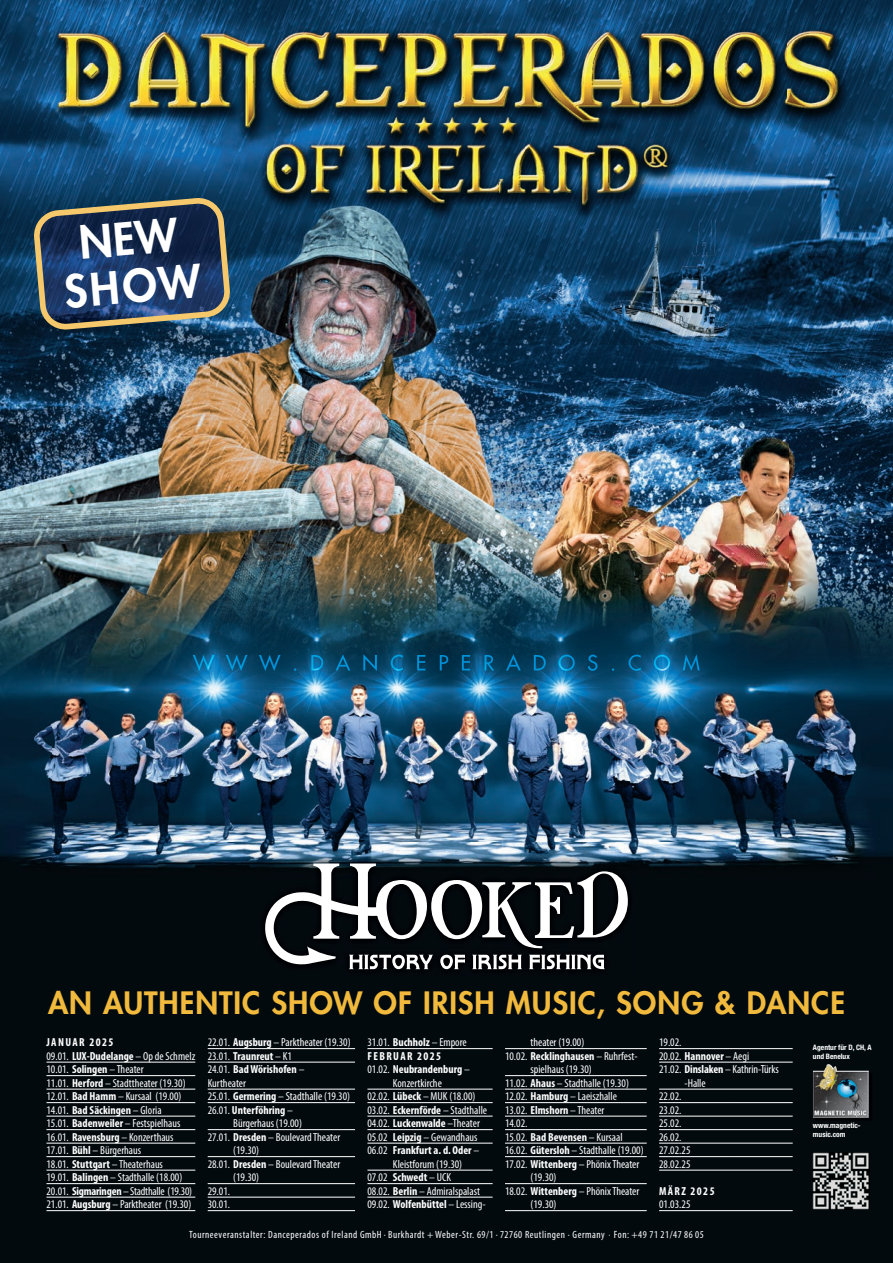
<style>
.page{position:relative;width:893px;height:1263px;background:#fff}
.page>*{position:absolute;margin:0;border:0;box-sizing:border-box;transform-origin:0 0}
.t1{font:800 43.65px/47.4px "Futura";color:#fff;text-align:center}
.t2{font:800 30px "Futura";letter-spacing:.03em;color:#f2ba3d}
.t3{font:condensed 11.7px/13.5px "Myriad Pro";color:#fff}
.t4{font:700 condensed 11.7px "Myriad Pro";color:#fff}
.t5{font:700 condensed 11.7px "Myriad Pro";letter-spacing:.12em;color:#fff}
.t6{font:condensed 10.5px "Myriad Pro";letter-spacing:.05em;color:#fff}
.t7{font:700 condensed 7.5px/9px "Helvetica Neue LT Std";color:#fff}
.s1{font-weight:700}
.s2{font-weight:400}
</style>
<div class="page">
<img style="left:0;top:0;width:788px;height:210px">
<img style="left:788px;top:0;width:105px;height:1263px">
<img style="left:0;top:210px;width:36px;height:53px">
<img style="left:210px;top:210px;width:525px;height:685px">
<img style="left:735px;top:210px;width:53px;height:1053px">
<img style="left:0;top:263px;width:52px;height:1000px">
<img style="left:158px;top:328px;width:52px;height:935px">
<img style="left:52px;top:328px;width:106px;height:935px">
<div style="left:210px;top:895px;width:52px;height:368px;background:#030a0e"></div>
<div style="left:631px;top:895px;width:105px;height:368px;background:#030a0e"></div>
<div style="left:262px;top:977px;width:369px;height:286px;background:#030a0e"></div>
<svg style="left:36px;top:200px;width:192px;height:128px;background:#32445e"></svg>
<img style="left:812px;top:1152px;width:58px;height:57px">
<img style="left:813px;top:1064px;width:60px;height:58px">
<img style="left:813px;top:1064px;width:56px;height:54px">
<img style="left:193px;top:654px;width:507px;height:17px">
<img style="left:258px;top:855px;width:378px;height:122px">
<svg style="left:265px;top:863px;width:363px;height:106px"></svg>
<hr style="left:46px;top:1062px;width:149px;height:1px;background:#fff">
<hr style="left:46px;top:1075px;width:149px;height:1px;background:#fff">
<hr style="left:46px;top:1089px;width:149px;height:1px;background:#fff">
<hr style="left:46px;top:1102px;width:149px;height:1px;background:#fff">
<hr style="left:46px;top:1116px;width:149px;height:1px;background:#fff">
<hr style="left:46px;top:1129px;width:149px;height:1px;background:#fff">
<hr style="left:46px;top:1143px;width:149px;height:1px;background:#fff">
<hr style="left:46px;top:1156px;width:149px;height:1px;background:#fff">
<hr style="left:46px;top:1170px;width:149px;height:1px;background:#fff">
<hr style="left:46px;top:1183px;width:149px;height:1px;background:#fff">
<hr style="left:46px;top:1197px;width:149px;height:1px;background:#fff">
<hr style="left:46px;top:1210px;width:149px;height:1px;background:#fff">
<hr style="left:208px;top:1048px;width:147px;height:1px;background:#fff">
<hr style="left:208px;top:1062px;width:147px;height:1px;background:#fff">
<hr style="left:208px;top:1089px;width:147px;height:1px;background:#fff">
<hr style="left:208px;top:1102px;width:147px;height:1px;background:#fff">
<hr style="left:208px;top:1129px;width:147px;height:1px;background:#fff">
<hr style="left:208px;top:1156px;width:147px;height:1px;background:#fff">
<hr style="left:208px;top:1183px;width:147px;height:1px;background:#fff">
<hr style="left:208px;top:1197px;width:147px;height:1px;background:#fff">
<hr style="left:208px;top:1210px;width:147px;height:1px;background:#fff">
<hr style="left:367px;top:1048px;width:126px;height:1px;background:#fff">
<hr style="left:367px;top:1089px;width:126px;height:1px;background:#fff">
<hr style="left:367px;top:1102px;width:126px;height:1px;background:#fff">
<hr style="left:367px;top:1116px;width:126px;height:1px;background:#fff">
<hr style="left:367px;top:1129px;width:126px;height:1px;background:#fff">
<hr style="left:367px;top:1143px;width:126px;height:1px;background:#fff">
<hr style="left:367px;top:1170px;width:126px;height:1px;background:#fff">
<hr style="left:367px;top:1183px;width:126px;height:1px;background:#fff">
<hr style="left:367px;top:1197px;width:126px;height:1px;background:#fff">
<hr style="left:505px;top:1048px;width:142px;height:1px;background:#fff">
<hr style="left:505px;top:1075px;width:142px;height:1px;background:#fff">
<hr style="left:505px;top:1089px;width:142px;height:1px;background:#fff">
<hr style="left:505px;top:1102px;width:142px;height:1px;background:#fff">
<hr style="left:505px;top:1116px;width:142px;height:1px;background:#fff">
<hr style="left:505px;top:1129px;width:142px;height:1px;background:#fff">
<hr style="left:505px;top:1143px;width:142px;height:1px;background:#fff">
<hr style="left:505px;top:1156px;width:142px;height:1px;background:#fff">
<hr style="left:505px;top:1183px;width:142px;height:1px;background:#fff">
<hr style="left:505px;top:1210px;width:142px;height:1px;background:#fff">
<hr style="left:659px;top:1048px;width:134px;height:1px;background:#fff">
<hr style="left:659px;top:1062px;width:134px;height:1px;background:#fff">
<hr style="left:659px;top:1089px;width:134px;height:1px;background:#fff">
<hr style="left:659px;top:1102px;width:134px;height:1px;background:#fff">
<hr style="left:659px;top:1116px;width:134px;height:1px;background:#fff">
<hr style="left:659px;top:1129px;width:134px;height:1px;background:#fff">
<hr style="left:659px;top:1143px;width:134px;height:1px;background:#fff">
<hr style="left:659px;top:1156px;width:134px;height:1px;background:#fff">
<hr style="left:659px;top:1170px;width:134px;height:1px;background:#fff">
<hr style="left:659px;top:1210px;width:134px;height:1px;background:#fff">
<h1 class="t1" style="left:58px;top:220px;width:138px;rotate:-5deg">NEW<br>SHOW</h1>
<h2 class="t2" style="left:48px;top:983px;width:798px">AN AUTHENTIC SHOW OF IRISH MUSIC, SONG &amp; DANCE</h2>
<p class="t3" style="left:46px;top:1035px;width:150px"><span class="s1">JANUAR 2025<br></span>09.01. <span class="s1">LUX-Dudelange</span> – Op de Schmelz<br>10.01. <span class="s1">Solingen</span> – Theater<br>11.01. <span class="s1">Herford</span> – Stadttheater (19.30)<br>12.01. <span class="s1">Bad Hamm</span> – Kursaal (19.00)<br>14.01. <span class="s1">Bad Säckingen</span> – Gloria<br>15.01. <span class="s1">Badenweiler</span> – Festspielhaus<br>16.01. <span class="s1">Ravensburg</span> – Konzerthaus<br>17.01. <span class="s1">Bühl</span> – Bürgerhaus<br>18.01. <span class="s1">Stuttgart</span> – Theaterhaus<br>19.01. <span class="s1">Balingen</span> – Stadthalle (18.00)<br>20.01. <span class="s1">Sigmaringen</span> – Stadthalle (19.30)<br>21.01. <span class="s1">Augsburg</span> – Parktheater (19.30)</p>
<p class="t3" style="left:208px;top:1035px;width:144px">22.01. <span class="s1">Augsburg</span> – Parktheater (19.30)</p>
<p class="t3" style="left:208px;top:1049px;width:86px">23.01. <span class="s1">Traunreut</span> – K1</p>
<p class="t4" style="left:208px;top:1062px;width:98px"><span class="s2">24.01.</span> Bad Wörishofen <span class="s2">–</span></p>
<p class="t3" style="left:208px;top:1076px;width:40px">Kurtheater</p>
<p class="t3" style="left:208px;top:1089px;width:144px">25.01. <span class="s1">Germering</span> – Stadthalle (19.30)</p>
<p class="t4" style="left:208px;top:1102px;width:87px"><span class="s2">26.01.</span> Unterföhring <span class="s2">–</span></p>
<p class="t3" style="left:233px;top:1116px;width:70px">Bürgerhaus (19.00)</p>
<p class="t3" style="left:208px;top:1130px;width:134px">27.01. <span class="s1">Dresden</span> – Boulevard Theater</p>
<p class="t3" style="left:233px;top:1143px;width:28px">(19.30)</p>
<p class="t3" style="left:208px;top:1157px;width:134px">28.01. <span class="s1">Dresden</span> – Boulevard Theater</p>
<p class="t3" style="left:233px;top:1170px;width:28px">(19.30)</p>
<p class="t3" style="left:208px;top:1184px;width:24px">29.01.</p>
<p class="t3" style="left:208px;top:1197px;width:24px">30.01.</p>
<p class="t3" style="left:367px;top:1035px;width:101px">31.01. <span class="s1">Buchholz</span> – Empore</p>
<p class="t5" style="left:367px;top:1048px;width:75px">FEBRUAR 2025</p>
<p class="t4" style="left:367px;top:1062px;width:104px"><span class="s2">01.02.</span> Neubrandenburg <span class="s2">–</span></p>
<p class="t3" style="left:393px;top:1076px;width:50px">Konzert kirche</p>
<p class="t3" style="left:367px;top:1089px;width:110px">02.02. <span class="s1">Lübeck</span> – MUK (18.00)</p>
<p class="t3" style="left:367px;top:1103px;width:121px">03.02. <span class="s1">Eckernförde</span> – Stadthalle</p>
<p class="t3" style="left:367px;top:1116px;width:114px">04.02. <span class="s1">Luckenwalde</span> –Theater</p>
<p class="t3" style="left:367px;top:1130px;width:112px">05.02 <span class="s1">Leipzig</span> – Gewandhaus</p>
<p class="t4" style="left:367px;top:1143px;width:113px"><span class="s2">06.02</span> Frankfurt a. d. Oder <span class="s2">–</span></p>
<p class="t3" style="left:393px;top:1157px;width:71px">Kleistforum (19.30)</p>
<p class="t3" style="left:367px;top:1170px;width:85px">07.02 <span class="s1">Schwedt</span> – UCK</p>
<p class="t3" style="left:367px;top:1184px;width:114px">08.02. <span class="s1">Berlin</span> – Admiralspalast</p>
<p class="t3" style="left:367px;top:1197px;width:120px">09.02. <span class="s1">Wolfenbüttel</span> – Lessing-</p>
<p class="t3" style="left:530px;top:1035px;width:55px">theater (19.00)</p>
<p class="t3" style="left:505px;top:1049px;width:134px">10.02. <span class="s1">Recklinghausen</span> – Ruhrfest-</p>
<p class="t3" style="left:530px;top:1062px;width:63px">spielhaus (19.30)</p>
<p class="t3" style="left:505px;top:1076px;width:125px">11.02. <span class="s1">Ahaus</span> – Stadthalle (19.30)</p>
<p class="t3" style="left:505px;top:1089px;width:113px">12.02. <span class="s1">Hamburg</span> – Laeiszhalle</p>
<p class="t3" style="left:505px;top:1103px;width:101px">13.02. <span class="s1">Elmshorn</span> – Theater</p>
<p class="t3" style="left:505px;top:1116px;width:24px">14.02.</p>
<p class="t3" style="left:505px;top:1130px;width:119px">15.02. <span class="s1">Bad Bevensen</span> – Kursaal</p>
<p class="t3" style="left:505px;top:1143px;width:140px">16.02. <span class="s1">Gütersloh</span> – Stadthalle (19.00)</p>
<p class="t3" style="left:505px;top:1157px;width:136px">17.02. <span class="s1">Wittenberg</span> – Phönix Theater</p>
<p class="t3" style="left:530px;top:1170px;width:28px">(19.30)</p>
<p class="t3" style="left:505px;top:1184px;width:136px">18.02. <span class="s1">Wittenberg</span> – Phönix Theater</p>
<p class="t3" style="left:530px;top:1197px;width:28px">(19.30)</p>
<p class="t3" style="left:659px;top:1035px;width:24px">19.02.</p>
<p class="t3" style="left:659px;top:1049px;width:92px">20.02. <span class="s1">Hannover</span> – Aegi</p>
<p class="t3" style="left:659px;top:1062px;width:121px">21.02. <span class="s1">Dinslaken</span> – Kathrin-Türks</p>
<p class="t3" style="left:685px;top:1076px;width:22px">-Halle</p>
<p class="t3" style="left:659px;top:1089px;width:24px">22.02.</p>
<p class="t3" style="left:659px;top:1103px;width:24px">23.02.</p>
<p class="t3" style="left:659px;top:1116px;width:24px">25.02.</p>
<p class="t3" style="left:659px;top:1130px;width:24px">26.02.</p>
<p class="t3" style="left:659px;top:1143px;width:33px">27.02.25</p>
<p class="t3" style="left:659px;top:1157px;width:33px">28.02.25</p>
<p class="t5" style="left:659px;top:1183px;width:57px">MÄRZ 2025</p>
<p class="t3" style="left:659px;top:1197px;width:33px">01.03.25</p>
<p class="t6" style="left:189px;top:1228px;width:516px">Tourneeveranstalter: Danceperados of Ireland GmbH · Burkhardt + Weber-Str. 69/1 · 72760 Reutlingen · Germany · Fon: +49 71 21/47 86 05</p>
<p class="t7" style="left:813px;top:1042px;width:60px">Agentur für D, CH, A und Benelux</p>
<p class="t7" style="left:813px;top:1121px;width:49px">www.magnetic&shy;music.com</p>
</div>
